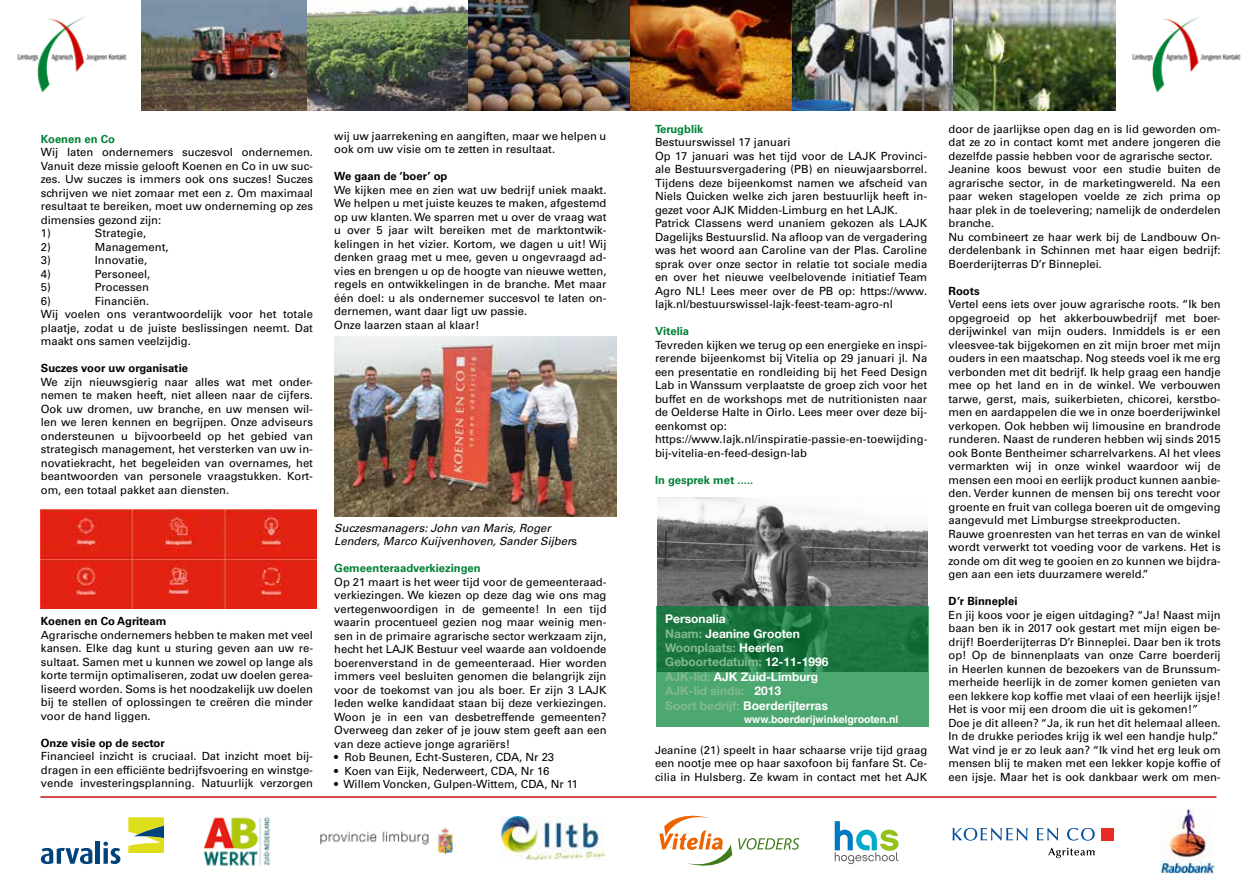
<style>
.page{position:relative;width:1259px;height:893px;background:#fff}
.page>*{position:absolute;margin:0;border:0;box-sizing:border-box;transform-origin:0 0}
.t1{font:700 12px/14.4px "Helvetica Neue";color:#fff}
.t2{font:700 12px "Helvetica LT Std";color:#fff}
.t3{font:11.25px/13.5px "Univers LT Std";color:#000}
.t4{font:700 11.25px "Univers LT Std";color:#000}
.t5{font:italic 11.25px/13.5px "Univers LT Std";color:#000}
.t6{font:700 11.25px "Univers LT Std";color:#008135}
.t7{font:700 10.5px "Helvetica LT Std";color:#fff}
.s1{font-style:normal}
.s2{color:#83ba8f}
.s3{font-family:"Helvetica Neue";color:#83ba8f}
</style>
<div class="page">
<img style="left:17px;top:16px;width:110px;height:76px">
<img style="left:1132px;top:16px;width:109px;height:77px">
<img style="left:141px;top:0;width:974px;height:111px">
<hr style="left:40px;top:796px;width:1176px;height:2px;background:#cd1013">
<svg style="left:128px;top:817px;width:36px;height:36px"></svg>
<svg style="left:41px;top:848px;width:51px;height:16px"></svg>
<hr style="left:96px;top:841px;width:4px;height:23px;background:#00427b">
<svg style="left:103px;top:842px;width:17px;height:22px"></svg>
<img style="left:320px;top:827px;width:133px;height:27px">
<img style="left:502px;top:817px;width:102px;height:42px">
<svg style="left:1048px;top:848px;width:46px;height:10px"></svg>
<div style="left:1101px;top:828px;width:12px;height:12px;background:#e62d24"></div>
<svg style="left:952px;top:828px;width:75px;height:13px"></svg>
<svg style="left:1037px;top:828px;width:21px;height:12px"></svg>
<svg style="left:1067px;top:828px;width:27px;height:13px"></svg>
<img style="left:1160px;top:809px;width:54px;height:64px">
<img style="left:203px;top:817px;width:67px;height:49px">
<svg style="left:834px;top:821px;width:64px;height:43px"></svg>
<img style="left:41px;top:509px;width:275px;height:100px">
<svg style="left:738px;top:838px;width:61px;height:12px"></svg>
<svg style="left:659px;top:816px;width:73px;height:50px"></svg>
<img style="left:334px;top:336px;width:283px;height:180px">
<img style="left:657px;top:497px;width:270px;height:109px">
<svg style="left:657px;top:606px;width:272px;height:121px;background:#318c56"></svg>
<p class="t6" style="left:41px;top:132px;width:76px">Koenen en Co</p>
<p class="t3" style="left:41px;top:145px;width:274px">Wij laten ondernemers suczesvol ondernemen.<br>Vanuit deze missie gelooft Koenen en Co in uw suc&shy;zes. Uw suczes is immers ook ons suczes! Suczes schrijven we niet zomaar met een z. Om maximaal resultaat te bereiken, moet uw onderneming op zes dimensies gezond zijn:<br>1)</p>
<p class="t3" style="left:95px;top:226px;width:53px">Strategie,</p>
<p class="t3" style="left:41px;top:240px;width:12px">2)</p>
<p class="t3" style="left:95px;top:240px;width:75px">Management,</p>
<p class="t3" style="left:41px;top:253px;width:12px">3)</p>
<p class="t3" style="left:95px;top:253px;width:54px">Innovatie,</p>
<p class="t3" style="left:41px;top:267px;width:12px">4)</p>
<p class="t3" style="left:95px;top:267px;width:57px">Personeel,</p>
<p class="t3" style="left:41px;top:280px;width:12px">5)</p>
<p class="t3" style="left:95px;top:280px;width:56px">Processen</p>
<p class="t3" style="left:41px;top:294px;width:12px">6)</p>
<p class="t3" style="left:41px;top:294px;width:274px;text-indent:54px">Financiën.<br>Wij voelen ons verantwoordelijk voor het totale plaatje, zodat u de juiste beslissingen neemt. Dat maakt ons samen veelzijdig.</p>
<p class="t4" style="left:41px;top:361px;width:149px">Suczes voor uw organisatie</p>
<p class="t3" style="left:41px;top:375px;width:274px;text-align:justify">We zijn nieuwsgierig naar alles wat met onder&shy;nemen te maken heeft, niet alleen naar de cijfers.<br>Ook uw dromen, uw branche, en uw mensen wil&shy;len we leren kennen en begrijpen. Onze adviseurs ondersteunen u bijvoorbeeld op het gebied van strategisch management, het versterken van uw in&shy;novatiekracht, het begeleiden van overnames, het beantwoorden van personele vraagstukken. Kort&shy;om, een totaal pakket aan diensten.</p>
<p class="t4" style="left:41px;top:615px;width:127px">Koenen en Co Agriteam</p>
<p class="t3" style="left:41px;top:628px;width:274px;text-align:justify">Agrarische ondernemers hebben te maken met veel kansen. Elke dag kunt u sturing geven aan uw re&shy;sultaat. Samen met u kunnen we zowel op lange als korte termijn optimaliseren, zodat uw doelen gerea&shy;liseerd worden. Soms is het noodzakelijk uw doelen bij te stellen of oplossingen te creëren die minder voor de hand liggen.</p>
<p class="t4" style="left:41px;top:736px;width:125px">Onze visie op de sector</p>
<p class="t3" style="left:41px;top:750px;width:274px;text-align:justify">Financieel inzicht is cruciaal. Dat inzicht moet bij&shy;dragen in een efficiënte bedrijfsvoering en winstge&shy;vende investeringsplanning. Natuurlijk verzorgen</p>
<p class="t3" style="left:334px;top:129px;width:274px">wij uw jaarrekening en aangiften, maar we helpen u ook om uw visie om te zetten in resultaat.</p>
<p class="t4" style="left:334px;top:170px;width:115px">We gaan de ‘boer’ op</p>
<p class="t3" style="left:334px;top:183px;width:274px">We kijken mee en zien wat uw bedrijf uniek maakt.<br>We helpen u met juiste keuzes te maken, afgestemd op uw klanten. We sparren met u over de vraag wat u over 5 jaar wilt bereiken met de marktontwik&shy;kelingen in het vizier. Kortom, we dagen u uit! Wij denken graag met u mee, geven u ongevraagd ad&shy;vies en brengen u op de hoogte van nieuwe wetten, regels en ontwikkelingen in de branche. Met maar één doel: u als ondernemer succesvol te laten on&shy;dernemen, want daar ligt uw passie.<br>Onze laarzen staan al klaar!</p>
<p class="t5" style="left:334px;top:521px;width:244px">Suczesmanagers: John van Maris, Roger<br>Lenders, Marco Kuijvenhoven, Sander Sijber<span class="s1">s</span></p>
<p class="t6" style="left:334px;top:561px;width:148px">Gemeenteraadverkiezingen</p>
<p class="t3" style="left:334px;top:575px;width:274px;text-align:justify">Op 21 maart is het weer tijd voor de gemeenteraad&shy;verkiezingen. We kiezen op deze dag wie ons mag vertegenwoordigen in de gemeente! In een tijd waarin procentueel gezien nog maar weinig men&shy;sen in de primaire agrarische sector werkzaam zijn, hecht het LAJK Bestuur veel waarde aan voldoende boerenverstand in de gemeenteraad. Hier worden immers veel besluiten genomen die belangrijk zijn voor de toekomst van jou als boer. Er zijn 3 LAJK leden welke kandidaat staan bij deze verkiezingen.<br>Woon je in een van desbetreffende gemeenten?<br>Overweeg dan zeker of je jouw stem geeft aan een van deze actieve jonge agrariërs!</p>
<p class="t3" style="left:334px;top:750px;width:221px">• Rob Beunen, Echt-Susteren, CDA, Nr 23</p>
<p class="t3" style="left:334px;top:764px;width:216px">• Koen van Eijk, Nederweert, CDA, Nr 16</p>
<p class="t3" style="left:334px;top:777px;width:245px">• Willem Voncken, Gulpen-Wittem, CDA, Nr 11</p>
<p class="t6" style="left:655px;top:122px;width:50px">Terugblik</p>
<p class="t3" style="left:655px;top:135px;width:274px">Bestuurswissel 17 januari<br>Op 17 januari was het tijd voor de LAJK Provinci&shy;ale Bestuursvergadering (PB) en nieuwjaarsborrel.<br>Tijdens deze bijeenkomst namen we afscheid van Niels Quicken welke zich jaren bestuurlijk heeft in&shy;gezet voor AJK Midden-Limburg en het LAJK.<br>Patrick Classens werd unaniem gekozen als LAJK Dagelijks Bestuurslid. Na afloop van de vergadering was het woord aan Caroline van der Plas. Caroline sprak over onze sector in relatie tot sociale media en over het nieuwe veelbelovende initiatief Team Agro NL! Lees meer over de PB op: https://www. lajk.nl/bestuurswissel-lajk-feest-team-agro-nl</p>
<p class="t6" style="left:655px;top:324px;width:36px">Vitelia</p>
<p class="t3" style="left:655px;top:338px;width:274px">Tevreden kijken we terug op een energieke en inspi&shy;rerende bijeenkomst bij Vitelia op 29 januari jl. Na een presentatie en rondleiding bij het Feed Design Lab in Wanssum verplaatste de groep zich voor het buffet en de workshops met de nutritionisten naar de Oelderse Halte in Oirlo. Lees meer over deze bij&shy;eenkomst op: https://www.lajk.nl/inspiratie-passie-en-toewijding&shy;bij-vitelia-en-feed-design-lab</p>
<p class="t6" style="left:655px;top:473px;width:100px">In gesprek met .....</p>
<p class="t1" style="left:665px;top:612px;width:165px">Personalia<br><span class="s2">Naam:</span> Jeanine Grooten<br><span class="s2">Woonplaats:</span> Heerlen<br><span class="s2">Geboortedatuim:</span> 12-11-1996<br><span class="s2">AJK-lid:</span> AJK Zuid-Limburg<br><span class="s2">AJK-lid sinds:</span> 2013</p>
<p class="t2" style="left:665px;top:698px;width:164px"><span class="s3">Soort bedrijf:</span> Boerderijterras</p>
<p class="t7" style="left:744px;top:713px;width:156px">www.boerderijwinkelgrooten.nl</p>
<p class="t3" style="left:655px;top:743px;width:274px;text-align:justify">Jeanine (21) speelt in haar schaarse vrije tijd graag een nootje mee op haar saxofoon bij fanfare St. Ce&shy;cilia in Hulsberg. Ze kwam in contact met het AJK</p>
<p class="t3" style="left:948px;top:122px;width:274px">door de jaarlijkse open dag en is lid geworden om&shy;dat ze zo in contact komt met andere jongeren die dezelfde passie hebben voor de agrarische sector.<br>Jeanine koos bewust voor een studie buiten de agrarische sector, in de marketingwereld. Na een paar weken stagelopen voelde ze zich prima op haar plek in de toelevering; namelijk de onderdelen branche.<br>Nu combineert ze haar werk bij de Landbouw On&shy;derdelenbank in Schinnen met haar eigen bedrijf:<br>Boerderijterras D’r Binneplei.</p>
<p class="t4" style="left:948px;top:284px;width:33px">Roots</p>
<p class="t3" style="left:948px;top:297px;width:274px">Vertel eens iets over jouw agrarische roots. “Ik ben opgegroeid op het akkerbouwbedrijf met boer&shy;derijwinkel van mijn ouders. Inmiddels is er een vleesvee-tak bijgekomen en zit mijn broer met mijn ouders in een maatschap. Nog steeds voel ik me erg verbonden met dit bedrijf. Ik help graag een handje mee op het land en in de winkel. We verbouwen tarwe, gerst, mais, suikerbieten, chicorei, kerstbo&shy;men en aardappelen die we in onze boerderijwinkel verkopen. Ook hebben wij limousine en brandrode runderen. Naast de runderen hebben wij sinds 2015 ook Bonte Bentheimer scharrelvarkens. Al het vlees vermarkten wij in onze winkel waardoor wij de mensen een mooi en eerlijk product kunnen aanbie&shy;den. Verder kunnen de mensen bij ons terecht voor groente en fruit van collega boeren uit de omgeving aangevuld met Limburgse streekproducten.<br>Rauwe groenresten van het terras en van de winkel wordt verwerkt tot voeding voor de varkens. Het is zonde om dit weg te gooien en zo kunnen we bijdra&shy;gen aan een iets duurzamere wereld.”</p>
<p class="t4" style="left:948px;top:594px;width:70px">D’r Binneplei</p>
<p class="t3" style="left:948px;top:608px;width:274px">En jij koos voor je eigen uitdaging? “Ja! Naast mijn baan ben ik in 2017 ook gestart met mijn eigen be&shy;drijf! Boerderijterras D’r Binneplei. Daar ben ik trots op! Op de binnenplaats van onze Carre boerderij in Heerlen kunnen de bezoekers van de Brunssum&shy;merheide heerlijk in de zomer komen genieten van een lekkere kop koffie met vlaai of een heerlijk ijsje!<br>Het is voor mij een droom die uit is gekomen!” Doe je dit alleen? “Ja, ik run het dit helemaal alleen.<br>In de drukke periodes krijg ik wel een handje hulp.” Wat vind je er zo leuk aan? “Ik vind het erg leuk om mensen blij te maken met een lekker kopje koffie of een ijsje. Maar het is ook dankbaar werk om men-</p>
</div>
